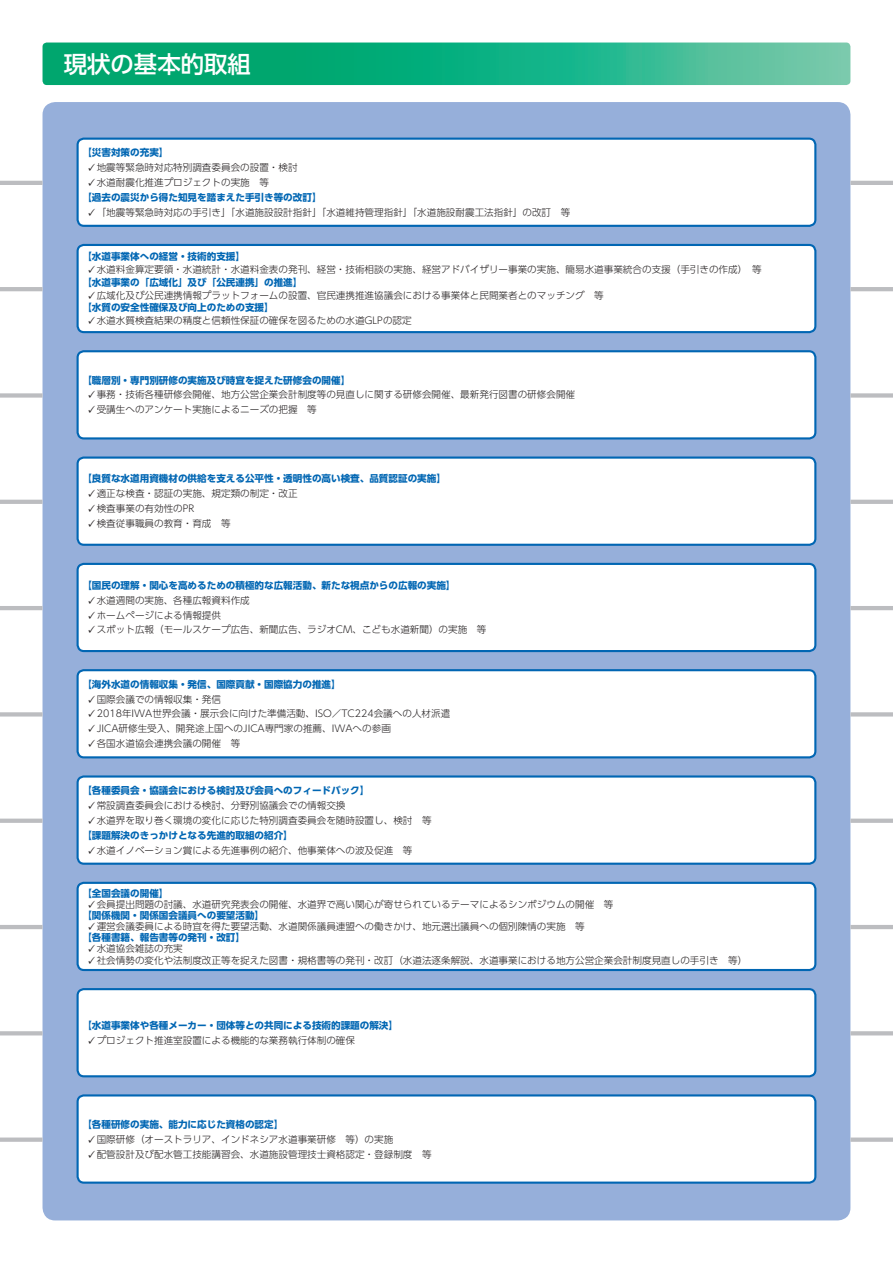
<style>
.page{position:relative;width:893px;height:1263px;background:#fff}
.page>*{position:absolute;margin:0;border:0;box-sizing:border-box;transform-origin:0 0}
.t1{font:500 23.4px "UD Shin Go Pro";color:#fff}
.t2{font:300 9.6px "UD Shin Go Pr 6 N";color:#231f20}
.t3{font:700 9.6px "UD Shin Go Pr 6 N";color:#0166b3}
</style>
<div class="page">
<svg style="left:43px;top:43px;width:807px;height:42px;background:#1db183"></svg>
<div style="left:43px;top:102px;width:807px;height:1118px;background:#96afda;border-radius:13px"></div>
<div style="left:78px;top:139px;width:737px;height:87px;background:#fff;border-radius:6px"></div>
<div style="left:77px;top:138px;width:739px;height:89px;border:2px solid #0166b3;border-radius:6px"></div>
<div style="left:78px;top:245px;width:737px;height:87px;background:#fff;border-radius:6px"></div>
<div style="left:77px;top:244px;width:739px;height:89px;border:2px solid #0166b3;border-radius:6px"></div>
<div style="left:78px;top:351px;width:737px;height:87px;background:#fff;border-radius:6px"></div>
<div style="left:77px;top:350px;width:739px;height:89px;border:2px solid #0166b3;border-radius:6px"></div>
<div style="left:78px;top:458px;width:737px;height:87px;background:#fff;border-radius:6px"></div>
<div style="left:77px;top:456px;width:739px;height:90px;border:2px solid #0166b3;border-radius:6px"></div>
<div style="left:78px;top:564px;width:737px;height:87px;background:#fff;border-radius:6px"></div>
<div style="left:77px;top:563px;width:739px;height:89px;border:2px solid #0166b3;border-radius:6px"></div>
<div style="left:78px;top:670px;width:737px;height:87px;background:#fff;border-radius:6px"></div>
<div style="left:77px;top:669px;width:739px;height:89px;border:2px solid #0166b3;border-radius:6px"></div>
<div style="left:78px;top:776px;width:737px;height:88px;background:#fff;border-radius:6px"></div>
<div style="left:77px;top:775px;width:739px;height:90px;border:2px solid #0166b3;border-radius:6px"></div>
<div style="left:78px;top:883px;width:737px;height:87px;background:#fff;border-radius:6px"></div>
<div style="left:77px;top:882px;width:739px;height:89px;border:2px solid #0166b3;border-radius:6px"></div>
<div style="left:78px;top:989px;width:737px;height:87px;background:#fff;border-radius:6px"></div>
<div style="left:77px;top:988px;width:739px;height:89px;border:2px solid #0166b3;border-radius:6px"></div>
<div style="left:78px;top:1095px;width:737px;height:87px;background:#fff;border-radius:6px"></div>
<div style="left:77px;top:1094px;width:739px;height:90px;border:2px solid #0166b3;border-radius:6px"></div>
<hr style="left:0;top:181px;width:43px;height:4px;background:#bcbdc0">
<hr style="left:0;top:287px;width:43px;height:4px;background:#bcbdc0">
<div style="left:0;top:393px;width:43px;height:5px;background:#bcbdc0"></div>
<hr style="left:0;top:500px;width:43px;height:4px;background:#bcbdc0">
<hr style="left:0;top:606px;width:43px;height:4px;background:#bcbdc0">
<svg style="left:0;top:712px;width:43px;height:4px"></svg>
<hr style="left:0;top:819px;width:43px;height:4px;background:#bcbdc0">
<hr style="left:0;top:925px;width:43px;height:4px;background:#bcbdc0">
<svg style="left:0;top:1031px;width:43px;height:4px"></svg>
<div style="left:0;top:1137px;width:43px;height:5px;background:#bcbdc0"></div>
<hr style="left:850px;top:181px;width:43px;height:4px;background:#bcbdc0">
<hr style="left:850px;top:287px;width:43px;height:4px;background:#bcbdc0">
<div style="left:850px;top:393px;width:43px;height:5px;background:#bcbdc0"></div>
<hr style="left:850px;top:500px;width:43px;height:4px;background:#bcbdc0">
<hr style="left:850px;top:606px;width:43px;height:4px;background:#bcbdc0">
<svg style="left:850px;top:712px;width:43px;height:4px"></svg>
<hr style="left:850px;top:819px;width:43px;height:4px;background:#bcbdc0">
<hr style="left:850px;top:925px;width:43px;height:4px;background:#bcbdc0">
<svg style="left:850px;top:1031px;width:43px;height:4px"></svg>
<div style="left:850px;top:1137px;width:43px;height:5px;background:#bcbdc0"></div>
<h1 class="t1" style="left:64px;top:45px;width:189px">現状の基本的取組</h1>
<p class="t3" style="left:82px;top:145px;width:88px">【災害対策の充実】</p>
<p class="t2" style="left:87px;top:160px;width:212px">✓地震等緊急時対応特別調査委員会の設置・検討</p>
<p class="t2" style="left:87px;top:174px;width:183px">✓水道耐震化推進プロジェクトの実施　等</p>
<p class="t3" style="left:82px;top:189px;width:241px">【過去の震災から得た知見を踏まえた手引き等の改訂】</p>
<p class="t2" style="left:87px;top:204px;width:485px">✓「地震等緊急時対応の手引き」「水道施設設計指針」「水道維持管理指針」「水道施設耐震工法指針」の改訂　等</p>
<p class="t3" style="left:82px;top:249px;width:164px">【水道事業体への経営・技術的支援】</p>
<p class="t2" style="left:87px;top:262px;width:676px">✓水道料金算定要領・水道統計・水道料金表の発刊、経営・技術相談の実施、経営アドバイザリー事業の実施、簡易水道事業統合の支援（手引きの作成）　等</p>
<p class="t3" style="left:82px;top:274px;width:222px">【水道事業の「広域化」及び「公民連携」の推進】</p>
<p class="t2" style="left:87px;top:287px;width:518px">✓広域化及び公民連携情報プラットフォームの設置、官民連携推進協議会における事業体と民間業者とのマッチング　等</p>
<p class="t3" style="left:82px;top:300px;width:193px">【水質の安全性確保及び向上のための支援】</p>
<p class="t2" style="left:87px;top:313px;width:336px">✓水道水質検査結果の精度と信頼性保証の確保を図るための水道GLPの認定　</p>
<p class="t3" style="left:82px;top:372px;width:269px">【職層別・専門別研修の実施及び時宜を捉えた研修会の開催】</p>
<p class="t2" style="left:87px;top:387px;width:489px">✓事務・技術各種研修会開催、地方公営企業会計制度等の見直しに関する研修会開催、最新発行図書の研修会開催</p>
<p class="t2" style="left:87px;top:402px;width:231px">✓受講生へのアンケート実施によるニーズの把握　等</p>
<p class="t3" style="left:82px;top:471px;width:365px">【良質な水道用資機材の供給を支える公平性・透明性の高い検査、品質認証の実施】</p>
<p class="t2" style="left:87px;top:486px;width:212px">✓適正な検査・認証の実施、規定類の制定・改正</p>
<p class="t2" style="left:87px;top:501px;width:109px">✓検査事業の有効性のPR</p>
<p class="t2" style="left:87px;top:516px;width:145px">✓検査従事職員の教育・育成　等</p>
<p class="t3" style="left:82px;top:577px;width:375px">【国民の理解・関心を高めるための積極的な広報活動、新たな視点からの広報の実施】</p>
<p class="t2" style="left:87px;top:592px;width:164px">✓水道週間の実施、各種広報資料作成</p>
<p class="t2" style="left:87px;top:607px;width:135px">✓ホームページによる情報提供</p>
<p class="t2" style="left:87px;top:622px;width:401px">✓スポット広報（モールスケープ広告、新聞広告、ラジオCM、こども水道新聞）の実施　等</p>
<p class="t3" style="left:82px;top:676px;width:260px">【海外水道の情報収集・発信、国際貢献・国際協力の推進】</p>
<p class="t2" style="left:87px;top:691px;width:135px">✓国際会議での情報収集・発信</p>
<p class="t2" style="left:87px;top:706px;width:365px">✓2018年IWA世界会議・展示会に向けた準備活動、ISO／TC224会議への人材派遣</p>
<p class="t2" style="left:87px;top:721px;width:315px">✓JICA研修生受入、開発途上国へのJICA専門家の推薦、IWAへの参画　</p>
<p class="t2" style="left:87px;top:736px;width:155px">✓各国水道協会連携会議の開催　等</p>
<p class="t3" style="left:82px;top:782px;width:289px">【各種委員会・協議会における検討及び会員へのフィードバック】</p>
<p class="t2" style="left:87px;top:797px;width:260px">✓常設調査委員会における検討、分野別協議会での情報交換</p>
<p class="t2" style="left:87px;top:812px;width:346px">✓水道界を取り巻く環境の変化に応じた特別調査委員会を随時設置し、検討　等</p>
<p class="t3" style="left:82px;top:827px;width:212px">【課題解決のきっかけとなる先進的取組の紹介】</p>
<p class="t2" style="left:87px;top:842px;width:327px">✓水道イノベーション賞による先進事例の紹介、他事業体への波及促進　等</p>
<p class="t3" style="left:82px;top:885px;width:88px">【全国会議の開催】</p>
<p class="t2" style="left:87px;top:896px;width:528px">✓会員提出問題の討議、水道研究発表会の開催、水道界で高い関心が寄せられているテーマによるシンポジウムの開催　等</p>
<p class="t3" style="left:82px;top:907px;width:183px">【関係機関・関係国会議員への要望活動】</p>
<p class="t2" style="left:87px;top:919px;width:499px">✓運営会議委員による時宜を得た要望活動、水道関係議員連盟への働きかけ、地元選出議員への個別陳情の実施　等</p>
<p class="t3" style="left:82px;top:930px;width:164px">【各種書籍、報告書等の発刊・改訂】</p>
<p class="t2" style="left:87px;top:941px;width:97px">✓水道協会雑誌の充実</p>
<p class="t2" style="left:87px;top:952px;width:662px">✓社会情勢の変化や法制度改正等を捉えた図書・規格書等の発刊・改訂（水道法逐条解説、水道事業における地方公営企業会計制度見直しの手引き　等）</p>
<p class="t3" style="left:82px;top:1017px;width:317px">【水道事業体や各種メーカー・団体等との共同による技術的課題の解決】</p>
<p class="t2" style="left:87px;top:1032px;width:269px">✓プロジェクト推進室設置による機能的な業務執行体制の確保</p>
<p class="t3" style="left:82px;top:1116px;width:202px">【各種研修の実施、能力に応じた資格の認定】</p>
<p class="t2" style="left:87px;top:1131px;width:308px">✓国際研修（オーストラリア、インドネシア水道事業研修　等）の実施</p>
<p class="t2" style="left:87px;top:1146px;width:346px">✓配管設計及び配水管工技能講習会、水道施設管理技士資格認定・登録制度　等</p>
</div>
